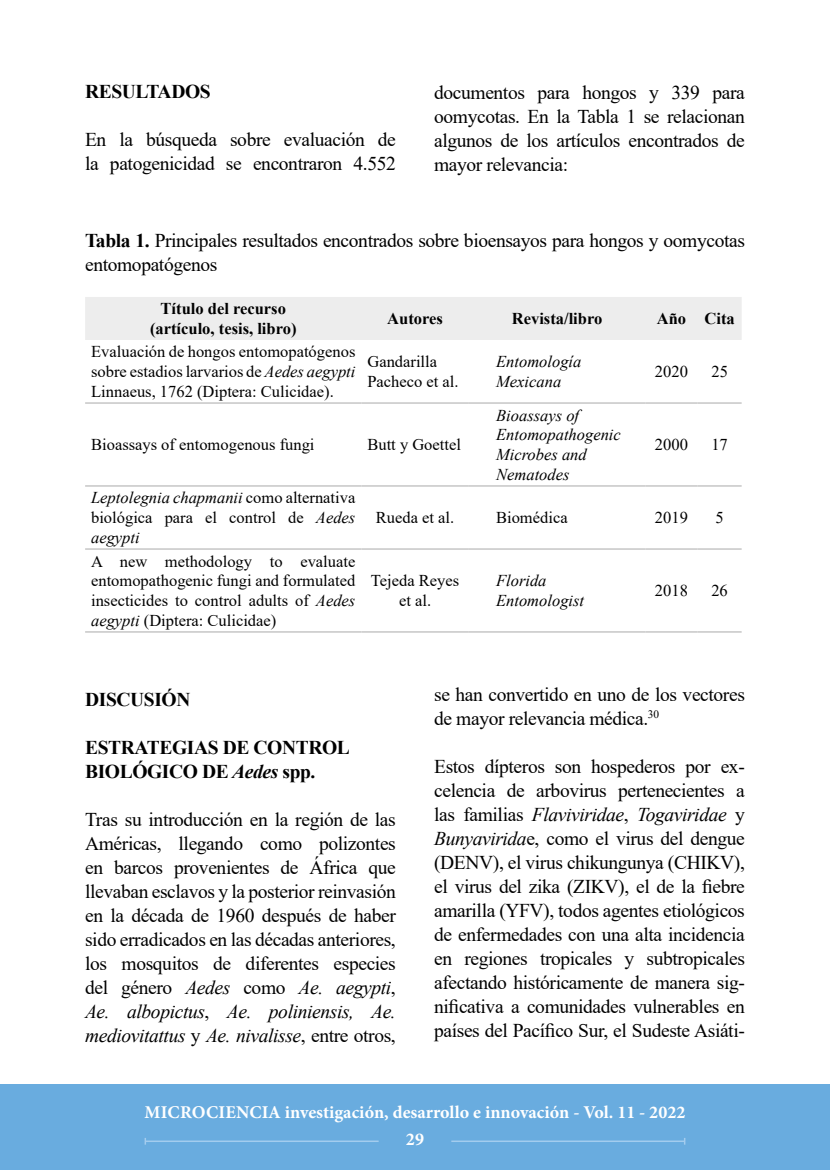
<style>
.page{position:relative;width:830px;height:1170px;background:#fff}
.page>*{position:absolute;margin:0;border:0;box-sizing:border-box;transform-origin:0 0}
.t1{font:19.5px/24px "Times New Roman";letter-spacing:-.02em;color:#000}
.t2{font:700 19.5px/24px "Times New Roman";letter-spacing:-.02em;color:#000}
.t3{font:700 18px "Minion Pro";color:#fff}
.t4{font:16.5px/19.8px "Times New Roman";color:#000;text-align:justify}
.t5{font:italic 16.5px/19.8px "Times New Roman";color:#000}
.t6{font:700 16.5px/19.8px "Times New Roman";color:#000;text-align:center}
.s1{font-weight:700}
.s2{font-style:italic}
</style>
<div class="page">
<div style="left:0;top:1084px;width:829px;height:85px;background:#69acdf"></div>
<hr style="left:145px;top:1140px;width:233px;height:1px;background:#a3ccee">
<hr style="left:451px;top:1140px;width:233px;height:1px;background:#a3ccee">
<div style="left:85px;top:297px;width:656px;height:43px;background:#ededed"></div>
<hr style="left:85px;top:402px;width:276px;height:2px;background:#c6c6c6">
<hr style="left:361px;top:402px;width:107px;height:2px;background:#c6c6c6">
<hr style="left:468px;top:402px;width:177px;height:2px;background:#c6c6c6">
<hr style="left:645px;top:402px;width:52px;height:2px;background:#c6c6c6">
<hr style="left:697px;top:402px;width:44px;height:2px;background:#c6c6c6">
<hr style="left:85px;top:485px;width:276px;height:1px;background:#c6c6c6">
<hr style="left:361px;top:485px;width:107px;height:1px;background:#c6c6c6">
<hr style="left:468px;top:485px;width:177px;height:1px;background:#c6c6c6">
<hr style="left:645px;top:485px;width:52px;height:1px;background:#c6c6c6">
<hr style="left:697px;top:485px;width:44px;height:1px;background:#c6c6c6">
<hr style="left:85px;top:548px;width:276px;height:1px;background:#c6c6c6">
<hr style="left:361px;top:548px;width:107px;height:1px;background:#c6c6c6">
<hr style="left:468px;top:548px;width:177px;height:1px;background:#c6c6c6">
<hr style="left:645px;top:548px;width:52px;height:1px;background:#c6c6c6">
<hr style="left:697px;top:548px;width:44px;height:1px;background:#c6c6c6">
<hr style="left:85px;top:631px;width:276px;height:1px;background:#c6c6c6">
<hr style="left:361px;top:631px;width:107px;height:1px;background:#c6c6c6">
<hr style="left:468px;top:631px;width:177px;height:1px;background:#c6c6c6">
<hr style="left:645px;top:631px;width:52px;height:1px;background:#c6c6c6">
<hr style="left:697px;top:631px;width:44px;height:1px;background:#c6c6c6">
<p class="t2" style="left:85px;top:79px;width:127px">RESULTADOS</p>
<p class="t1" style="left:85px;top:127px;width:312px">En la búsqueda sobre evaluación de la patogenicidad se encontraron 4.552</p>
<p class="t1" style="left:434px;top:79px;width:312px;text-align:justify">documentos para hongos y 339 para oomycotas. En la Tabla 1 se relacionan algunos de los artículos encontrados de mayor relevancia:</p>
<p class="t1" style="left:85px;top:228px;width:661px"><span class="s1">Tabla 1.</span> Principales resultados encontrados sobre bioensayos para hongos y oomycotas entomopatógenos</p>
<p class="t6" style="left:150px;top:298px;width:148px">Título del recurso (artículo, tesis, libro)</p>
<p class="t6" style="left:387px;top:308px;width:57px">Autores</p>
<p class="t6" style="left:511px;top:308px;width:92px">Revista/libro</p>
<p class="t6" style="left:656px;top:308px;width:79px">Año Cita</p>
<p class="t4" style="left:91px;top:341px;width:266px">Evaluación de hongos entomopatógenos sobre estadios larvarios de <span class="s2">Aedes aegypti </span>Linnaeus, 1762 (Diptera: Culicidae).</p>
<p class="t4" style="left:367px;top:351px;width:93px">Gandarilla<br>Pacheco et al.</p>
<p class="t5" style="left:496px;top:351px;width:87px">Entomología<br>Mexicana</p>
<p class="t4" style="left:654px;top:361px;width:34px">2020</p>
<p class="t4" style="left:711px;top:361px;width:18px">25</p>
<p class="t4" style="left:91px;top:434px;width:225px">Bioassays of entomogenous fungi</p>
<p class="t4" style="left:367px;top:434px;width:95px">Butt y Goettel</p>
<p class="t5" style="left:496px;top:404px;width:126px">Bioassays of<br>Entomopathogenic<br>Microbes and<br>Nematodes</p>
<p class="t4" style="left:654px;top:434px;width:34px">2000</p>
<p class="t4" style="left:711px;top:434px;width:18px">17</p>
<p class="t4" style="left:91px;top:487px;width:266px"><span class="s2">Leptolegnia chapmanii</span> como alternativa biológica para el control de <span class="s2">Aedes aegypti</span></p>
<p class="t4" style="left:91px;top:550px;width:266px">A new methodology to evaluate entomopathogenic fungi and formulated insecticides to control adults of <span class="s2">Aedes aegypti</span> (Diptera: Culicidae)</p>
<p class="t4" style="left:376px;top:507px;width:80px">Rueda et al.</p>
<p class="t4" style="left:496px;top:507px;width:73px">Biomédica</p>
<p class="t4" style="left:654px;top:507px;width:34px">2019</p>
<p class="t4" style="left:715px;top:507px;width:10px">5</p>
<p class="t4" style="left:371px;top:570px;width:90px;text-align:center">Tejeda Reyes et al.</p>
<p class="t5" style="left:496px;top:570px;width:90px">Florida<br>Entomologist</p>
<p class="t4" style="left:654px;top:580px;width:34px">2018</p>
<p class="t4" style="left:711px;top:580px;width:18px">26</p>
<p class="t2" style="left:85px;top:687px;width:107px">DISCUSIÓN</p>
<p class="t2" style="left:85px;top:735px;width:266px">ESTRATEGIAS DE CONTROL<br>BIOLÓGICO DE <span class="s2">Aedes</span> spp.</p>
<p class="t1" style="left:85px;top:807px;width:312px;text-align:justify">Tras su introducción en la región de las Américas, llegando como polizontes en barcos provenientes de África que llevaban esclavos y la posterior reinvasión en la década de 1960 después de haber sido erradicados en las décadas anteriores, los mosquitos de diferentes especies del género <span class="s2">Aedes</span> como <span class="s2">Ae. aegypti</span>, <span class="s2">Ae. albopictus</span>, <span class="s2">Ae. poliniensis, Ae. mediovitattus</span> y <span class="s2">Ae. nivalisse</span>, entre otros,</p>
<p class="t1" style="left:434px;top:681px;width:312px">se han convertido en uno de los vectores de mayor relevancia médica.<sup>30</sup></p>
<p class="t1" style="left:434px;top:753px;width:312px;text-align:justify">Estos dípteros son hospederos por ex&shy;celencia de arbovirus pertenecientes a las familias <span class="s2">Flaviviridae</span>, <span class="s2">Togaviridae</span> y <span class="s2">Bunyavirida</span>e, como el virus del dengue (DENV), el virus chikungunya (CHIKV), el virus del zika (ZIKV), el de la fiebre amarilla (YFV), todos agentes etiológicos de enfermedades con una alta incidencia en regiones tropicales y subtropicales afectando históricamente de manera sig&shy;nificativa a comunidades vulnerables en países del Pacífico Sur, el Sudeste Asiáti-</p>
<p class="t3" style="left:145px;top:1099px;width:542px">MICROCIENCIA investigación, desarrollo e innovación - Vol. 11 - 2022</p>
<p class="t3" style="left:406px;top:1126px;width:19px">29</p>
</div>
